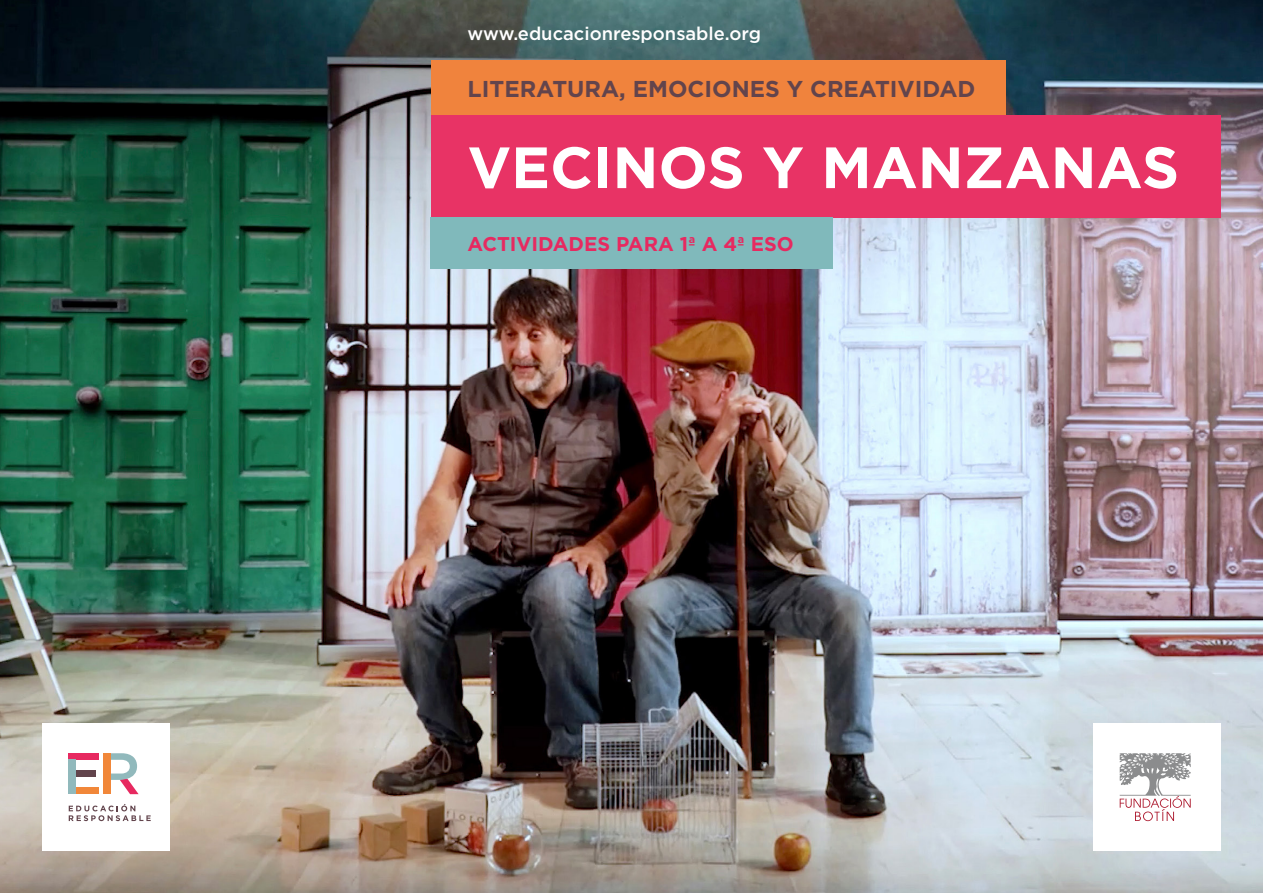
<style>
.page{position:relative;width:1263px;height:893px;background:#fff}
.page>*{position:absolute;margin:0;border:0;box-sizing:border-box;transform-origin:0 0}
.t1{font:700 58.05px "Gotham";color:#fff}
.t2{font:700 22.95px "Gotham";color:#62444c}
.t3{font:700 19.95px "Gotham";color:#e72960}
.t4{font:500 18.3px "Gotham";color:#fff}
</style>
<div class="page">
<img style="left:0;top:0;width:1263px;height:893px">
<div style="left:431px;top:60px;width:574px;height:56px;background:#f0833d"></div>
<div style="left:431px;top:116px;width:789px;height:102px;background:#e83365"></div>
<div style="left:431px;top:218px;width:402px;height:51px;background:#80b9bb"></div>
<div style="left:43px;top:723px;width:127px;height:127px;background:#fff"></div>
<div style="left:1093px;top:723px;width:127px;height:127px;background:#fff"></div>
<svg style="left:69px;top:804px;width:82px;height:17px"></svg>
<div style="left:74px;top:770px;width:22px;height:7px;background:#62444c"></div>
<div style="left:68px;top:753px;width:30px;height:7px;background:#e72960"></div>
<div style="left:68px;top:788px;width:31px;height:6px;background:#f18739"></div>
<div style="left:68px;top:760px;width:7px;height:34px;background:#91b9bc"></div>
<svg style="left:111px;top:753px;width:28px;height:41px"></svg>
<div style="left:104px;top:753px;width:7px;height:41px;background:#f18739"></div>
<svg style="left:1097px;top:753px;width:94px;height:100px"></svg>
<p class="t4" style="left:468px;top:24px;width:295px">www.educacionresponsable.org</p>
<p class="t2" style="left:468px;top:76px;width:509px">LITERATURA, EMOCIONES Y CREATIVIDAD</p>
<h1 class="t1" style="left:468px;top:134px;width:713px">VECINOS Y MANZANAS</h1>
<p class="t3" style="left:468px;top:233px;width:328px">ACTIVIDADES PARA 1ª A 4ª ESO</p>
</div>
